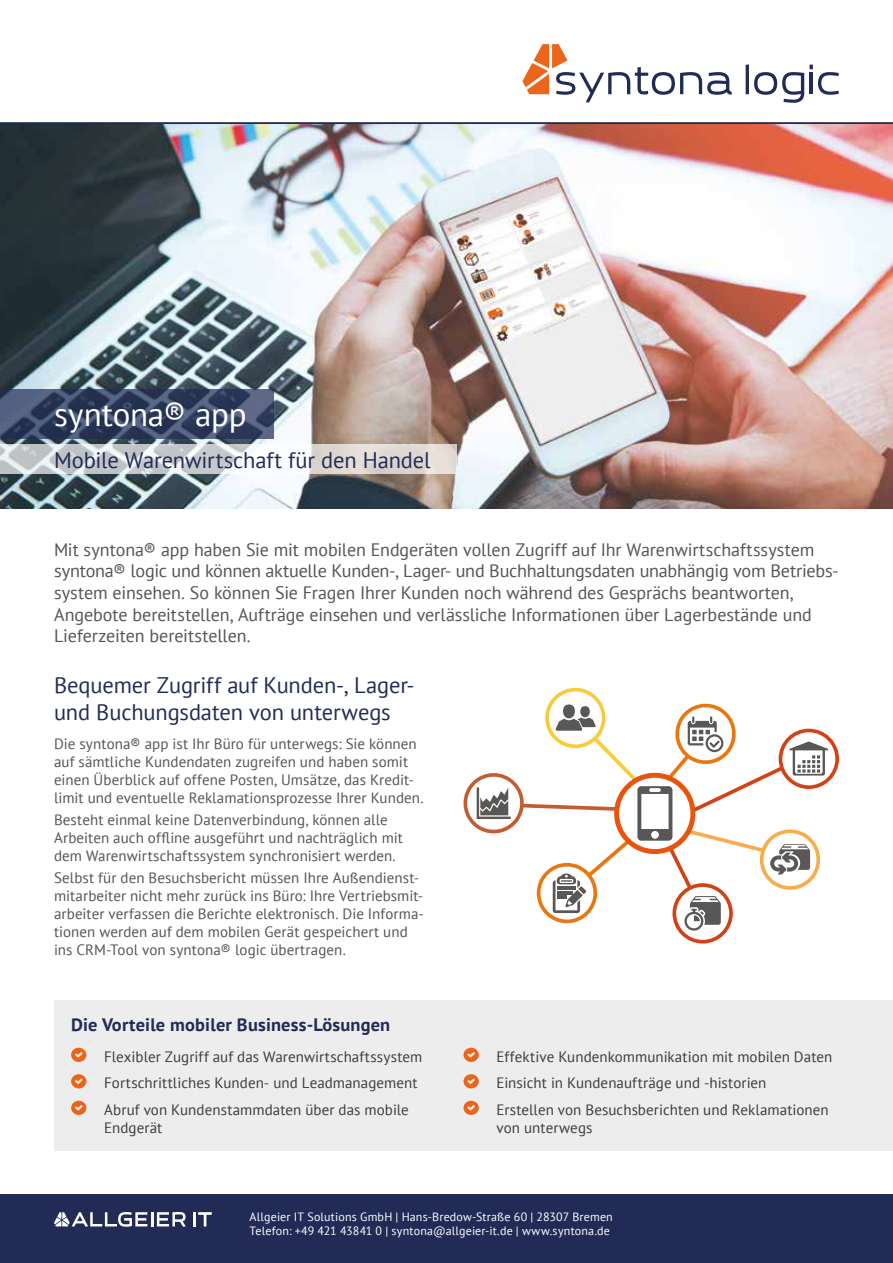
<style>
.page{position:relative;width:893px;height:1263px;background:#fff}
.page>*{position:absolute;margin:0;border:0;box-sizing:border-box;transform-origin:0 0}
.t1{font:33px "PT Sans";letter-spacing:-.005em;color:#fff}
.t2{font:22.5px/27px "PT Sans";letter-spacing:-.005em;color:#212b55}
.t3{font:18px/21.6px "PT Sans";letter-spacing:-.005em;color:#555454}
.t4{font:700 18px "PT Sans";letter-spacing:.01em;color:#212b55}
.t5{font:15px/18px "PT Sans";letter-spacing:.005em;color:#555454}
.t6{font:15px/26.5px "PT Sans";letter-spacing:.005em;color:#3c3c3b}
.t7{font:12px/14.4px "PT Sans";letter-spacing:.015em;color:#fff}
</style>
<div class="page">
<hr style="left:746px;top:65px;width:3px;height:29px;background:#212c56">
<svg style="left:754px;top:65px;width:85px;height:38px"></svg>
<svg style="left:522px;top:44px;width:210px;height:58px"></svg>
<hr style="left:0;top:122px;width:893px;height:2px;background:#212b55">
<img style="left:0;top:124px;width:893px;height:384px">
<svg style="left:0;top:389px;width:274px;height:49px;background:#394565"></svg>
<div style="left:0;top:1195px;width:893px;height:68px;background:#212b55"></div>
<hr style="left:193px;top:1212px;width:3px;height:14px;background:#fff">
<svg style="left:198px;top:1212px;width:14px;height:14px"></svg>
<hr style="left:151px;top:1212px;width:3px;height:14px;background:#fff">
<svg style="left:157px;top:1212px;width:29px;height:15px"></svg>
<svg style="left:54px;top:1212px;width:94px;height:15px"></svg>
<svg style="left:0;top:445px;width:456px;height:29px"></svg>
<svg style="left:463px;top:688px;width:376px;height:255px"></svg>
<div style="left:54px;top:1000px;width:839px;height:150px;background:#ededed"></div>
<svg style="left:71px;top:1048px;width:15px;height:14px"></svg>
<svg style="left:71px;top:1074px;width:15px;height:14px"></svg>
<svg style="left:71px;top:1101px;width:15px;height:14px"></svg>
<svg style="left:463px;top:1048px;width:16px;height:14px"></svg>
<svg style="left:463px;top:1074px;width:16px;height:14px"></svg>
<svg style="left:463px;top:1101px;width:16px;height:14px"></svg>
<h1 class="t1" style="left:54px;top:393px;width:194px">syntona® app</h1>
<h2 class="t2" style="left:54px;top:446px;width:378px">Mobile Warenwirtschaft für den Handel</h2>
<p class="t3" style="left:54px;top:538px;width:786px">Mit syntona® app haben Sie mit mobilen Endgeräten vollen Zugriff auf Ihr Warenwirtschaftssystem syntona® logic und können aktuelle Kunden-, Lager- und Buchhaltungsdaten unabhängig vom Betriebs&shy;system einsehen. So können Sie Fragen Ihrer Kunden noch während des Gesprächs beantworten, Angebote bereitstellen, Aufträge einsehen und verlässliche Informationen über Lagerbestände und Lieferzeiten bereitstellen.</p>
<h2 class="t2" style="left:54px;top:671px;width:362px">Bequemer Zugriff auf Kunden-, Lager&shy;und Buchungsdaten von unterwegs</h2>
<p class="t5" style="left:54px;top:734px;width:371px">Die syntona® app ist Ihr Büro für unterwegs: Sie können auf sämtliche Kundendaten zugreifen und haben somit einen Überblick auf offene Posten, Umsätze, das Kredit&shy;limit und eventuelle Reklamationsprozesse Ihrer Kunden.</p>
<p class="t5" style="left:54px;top:810px;width:350px">Besteht einmal keine Datenverbindung, können alle<br>Arbeiten auch offline ausgeführt und nachträglich mit dem Warenwirtschaftssystem synchronisiert werden.</p>
<p class="t5" style="left:54px;top:868px;width:371px">Selbst für den Besuchsbericht müssen Ihre Außendienst&shy;mitarbeiter nicht mehr zurück ins Büro: Ihre Vertriebsmit&shy;arbeiter verfassen die Berichte elektronisch. Die Informa&shy;tionen werden auf dem mobilen Gerät gespeichert und ins CRM-Tool von syntona® logic übertragen.</p>
<p class="t4" style="left:71px;top:1012px;width:321px">Die Vorteile mobiler Business-Lösungen</p>
<p class="t6" style="left:104px;top:1043px;width:320px">Flexibler Zugriff auf das Warenwirtschaftssystem<br>Fortschrittliches Kunden- und Leadmanagement<br>Abruf von Kundenstammdaten über das mobile</p>
<p class="t6" style="left:104px;top:1114px;width:60px">Endgerät</p>
<p class="t6" style="left:496px;top:1043px;width:337px">Effektive Kundenkommunikation mit mobilen Daten<br>Einsicht in Kundenaufträge und -historien<br>Erstellen von Besuchsberichten und Reklamationen</p>
<p class="t6" style="left:496px;top:1114px;width:97px">von unterwegs</p>
<p class="t7" style="left:250px;top:1209px;width:365px">Allgeier IT Solutions GmbH | Hans-Bredow-Straße 60 | 28307 Bremen<br>Telefon: +49 421 43841 0 | syntona@allgeier-it.de | www.syntona.de</p>
</div>
